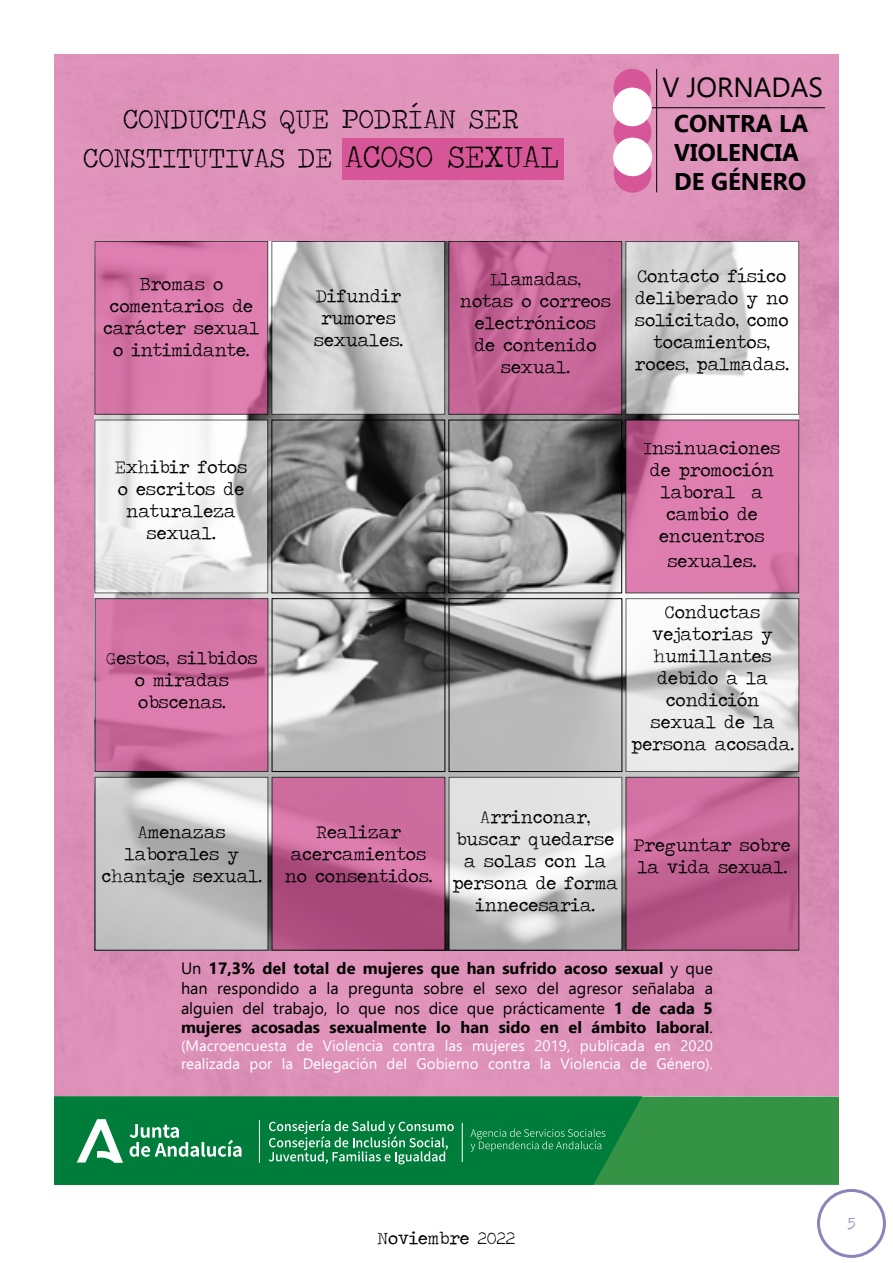
<style>
.page{position:relative;width:893px;height:1263px;background:#fff}
.page>*{position:absolute;margin:0;border:0;box-sizing:border-box;transform-origin:0 0}
.t1{font:28.5px/39.2px "Traveling Typewriter";color:#000;text-align:center}
.t2{font:27.6px "Ebrima";color:#000}
.t3{font:700 24.15px/29px "Ebrima";color:#000}
.t4{font:18.3px/22px "Traveling Typewriter";color:#000;text-align:center}
.t5{font:18px "Traveling Typewriter";color:#000}
.t6{font:18px "Traveling Typewriter";color:#8f82ba}
.t7{font:16.35px/19.5px "Ebrima";color:#000;text-align:justify}
.t8{font:15.15px/18.1px "Ebrima";color:#fff}
.s1{font-size:32.55px}
.s2{font-weight:700}
</style>
<div class="page">
<div style="left:817px;top:1189px;width:69px;height:69px;border:3px solid #8f82ba;border-radius:50%"></div>
<div style="left:54px;top:1096px;width:785px;height:89px;background:#359346"></div>
<svg style="left:54px;top:1096px;width:588px;height:89px;background:#047e3b"></svg>
<svg style="left:471px;top:1128px;width:134px;height:23px;background:#208d52"></svg>
<svg style="left:269px;top:1120px;width:185px;height:44px;background:#349762"></svg>
<svg style="left:130px;top:1124px;width:112px;height:33px;background:#409d6b"></svg>
<svg style="left:77px;top:1119px;width:46px;height:43px;background:#67b189"></svg>
<hr style="left:259px;top:1120px;width:1px;height:43px;background:#fff">
<hr style="left:462px;top:1123px;width:1px;height:39px;background:#fff">
<div style="left:54px;top:54px;width:785px;height:1042px;background:#de92b9"></div>
<div style="left:342px;top:138px;width:221px;height:42px;background:#d65698"></div>
<img style="left:95px;top:241px;width:704px;height:709px">
<svg style="left:95px;top:420px;width:173px;height:173px;background:#e7e7e7"></svg>
<div style="left:272px;top:420px;width:173px;height:173px;border:1px solid #000"></div>
<div style="left:449px;top:420px;width:173px;height:173px;border:1px solid #000"></div>
<svg style="left:626px;top:420px;width:173px;height:173px;background:#d879aa"></svg>
<svg style="left:95px;top:598px;width:173px;height:174px;background:#cf71a2"></svg>
<div style="left:272px;top:598px;width:173px;height:174px;border:1px solid #000"></div>
<div style="left:449px;top:598px;width:173px;height:174px;border:1px solid #000"></div>
<svg style="left:626px;top:598px;width:173px;height:174px;background:#e1e1e1"></svg>
<svg style="left:95px;top:777px;width:173px;height:173px;background:#c4c4c4"></svg>
<svg style="left:272px;top:777px;width:173px;height:173px;background:#bd5e8f"></svg>
<svg style="left:449px;top:777px;width:173px;height:173px;background:#d7d7d7"></svg>
<svg style="left:626px;top:777px;width:173px;height:173px;background:#c16293"></svg>
<svg style="left:95px;top:241px;width:173px;height:173px;background:#d778a9"></svg>
<svg style="left:272px;top:241px;width:173px;height:173px;background:#cbcbcb"></svg>
<svg style="left:449px;top:241px;width:173px;height:173px;background:#c46596"></svg>
<svg style="left:626px;top:241px;width:173px;height:173px;background:#dfdfdf"></svg>
<hr style="left:647px;top:107px;width:178px;height:1px;background:#000">
<hr style="left:656px;top:69px;width:1px;height:123px;background:#000">
<div style="left:613px;top:69px;width:38px;height:38px;background:#d65698;border-radius:50%"></div>
<div style="left:614px;top:154px;width:37px;height:39px;background:#d65698;border-radius:50%"></div>
<div style="left:614px;top:113px;width:37px;height:38px;background:#d65698;border-radius:50%"></div>
<svg style="left:613px;top:87px;width:39px;height:40px"></svg>
<svg style="left:613px;top:137px;width:39px;height:40px"></svg>
<h1 class="t1" style="left:83px;top:99px;width:477px">CONDUCTAS QUE PODRÍAN SER<br>CONSTITUTIVAS DE <span class="s1">ACOSO SEXUAL</span></h1>
<h2 class="t2" style="left:662px;top:67px;width:162px">V JORNADAS</h2>
<h3 class="t3" style="left:674px;top:108px;width:135px">CONTRA LA<br>VIOLENCIA<br>DE GÉNERO</h3>
<p class="t4" style="left:103px;top:273px;width:158px">Bromas o comentarios de carácter sexual o intimidante.</p>
<p class="t4" style="left:460px;top:267px;width:153px">Llamadas,<br>notas o correos electrónicos<br>de contenido sexual.</p>
<p class="t4" style="left:635px;top:264px;width:155px">Contacto físico deliberado y no solicitado, como tocamientos, roces, palmadas.</p>
<p class="t4" style="left:314px;top:284px;width:91px">Difundir rumores sexuales.</p>
<p class="t4" style="left:115px;top:456px;width:134px">Exhibir fotos o escritos de naturaleza sexual.</p>
<p class="t4" style="left:106px;top:647px;width:153px">Gestos, silbidos o miradas obscenas.</p>
<p class="t4" style="left:643px;top:437px;width:138px">Insinuaciones de promoción laboral a cambio de encuentros</p>
<p class="t4" style="left:667px;top:549px;width:91px">sexuales.</p>
<p class="t4" style="left:631px;top:601px;width:164px">Conductas vejatorias y humillantes debido a la condición sexual de la persona acosada.</p>
<p class="t4" style="left:102px;top:821px;width:162px">Amenazas laborales y chantaje sexual.</p>
<p class="t4" style="left:285px;top:821px;width:149px">Realizar acercamientos no consentidos.</p>
<p class="t4" style="left:452px;top:806px;width:167px">Arrinconar, buscar quedarse a solas con la persona de forma innecesaria.</p>
<p class="t4" style="left:634px;top:834px;width:158px;text-align:left">Preguntar sobre la vida sexual.</p>
<p class="t7" style="left:181px;top:958px;width:533px">Un <span class="s2">17,3% del total de mujeres que han sufrido acoso sexual</span> y que han respondido a la pregunta sobre el sexo del agresor señalaba a alguien del trabajo, lo que nos dice que prácticamente <span class="s2">1 de cada 5 mujeres acosadas sexualmente lo han sido en el ámbito laboral</span>.</p>
<p class="t8" style="left:181px;top:1036px;width:533px">(Macroencuesta de Violencia contra las mujeres 2019, publicada en 2020 realizada por la Delegación del Gobierno contra la Violencia de Género).</p>
<p class="t5" style="left:378px;top:1226px;width:139px">Noviembre 2022</p>
<p class="t6" style="left:848px;top:1212px;width:9px">5</p>
</div>
